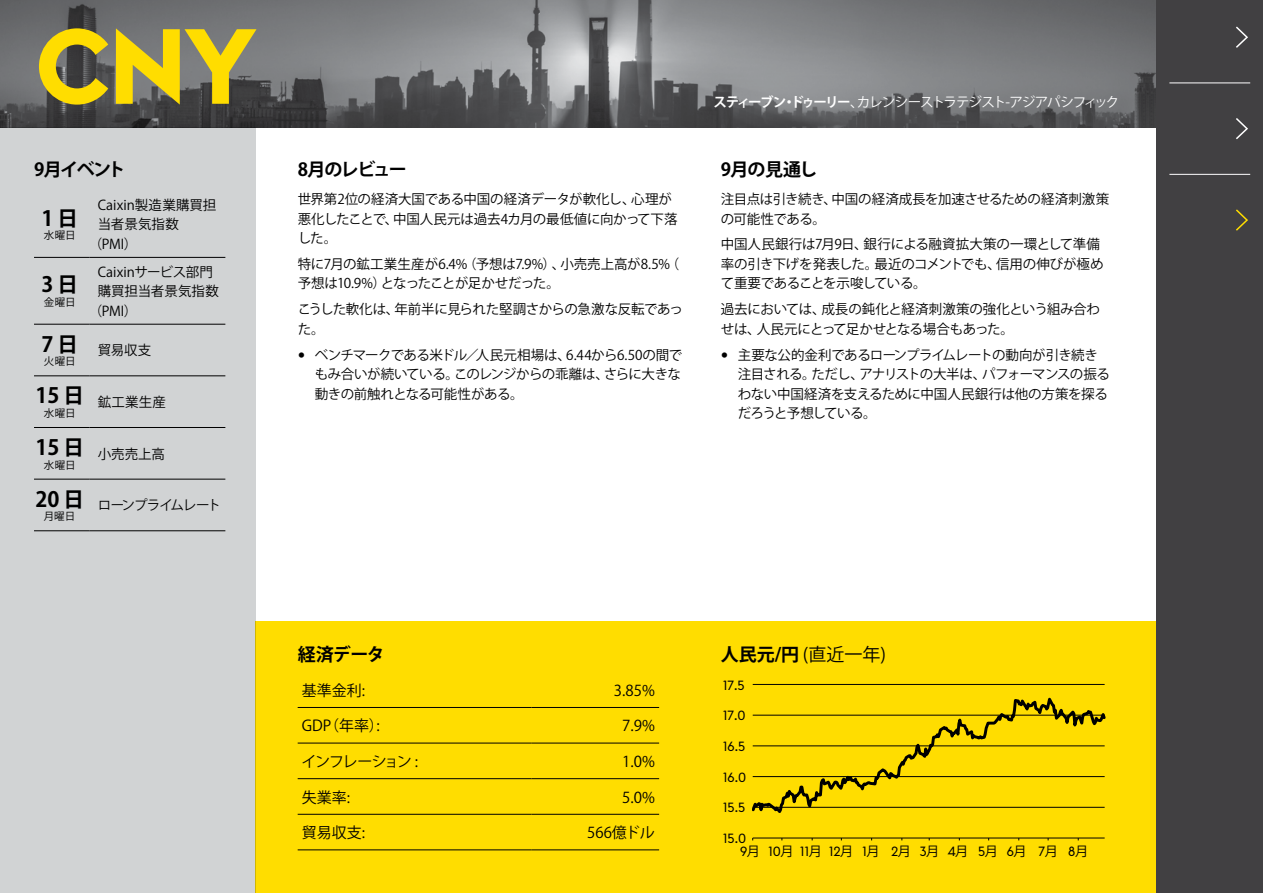
<style>
.page{position:relative;width:1263px;height:893px;background:#fff}
.page>*{position:absolute;margin:0;border:0;box-sizing:border-box;transform-origin:0 0}
.t1{font:700 105px "Euclid WU";color:#fd0}
.t2{font:700 21px "Koz Go Pr 6 N";color:#000}
.t3{font:700 18px "Koz Go Pr 6 N";letter-spacing:-.06em;color:#000}
.t4{font:18px "Koz Go Pr 6 N";color:#000}
.t5{font:700 18px "Koz Go Pr 6 N";letter-spacing:-.08em;color:#000}
.t6{font:15px "Koz Go Pr 6 N";color:#000}
.t7{font:15px "Koz Go Pr 6 N";letter-spacing:-.1em;color:#000}
.t8{font:13.5px/19.5px "Koz Go Pr 6 N";letter-spacing:-.02em;color:#000}
.t9{font:13.5px "Koz Go Pr 6 N";letter-spacing:-.07em;color:#fff}
.t10{font:13.5px "Koz Go Pr 6 N";letter-spacing:.005em;color:#000}
.t11{font:13.5px "Koz Go Pr 6 N";letter-spacing:-.08em;color:#000}
.t12{font:13.2px "Euclid WU";letter-spacing:-.095em;color:#000}
.t13{font:13.2px "Euclid WU";color:#000}
.t14{font:10.5px "Koz Go Pr 6 N";color:#000}
.s1{font-weight:700}
.s2{font-family:"Koz Go Pr 6 N"}
</style>
<div class="page">
<img style="left:0;top:0;width:1157px;height:127px">
<div style="left:255px;top:622px;width:902px;height:271px;background:#fd0"></div>
<div style="left:0;top:127px;width:255px;height:766px;background:#d1d3d4"></div>
<hr style="left:34px;top:257px;width:55px;height:1px;background:#000">
<hr style="left:89px;top:257px;width:136px;height:1px;background:#000">
<hr style="left:34px;top:324px;width:55px;height:1px;background:#000">
<hr style="left:89px;top:324px;width:136px;height:1px;background:#000">
<hr style="left:34px;top:375px;width:55px;height:1px;background:#000">
<hr style="left:89px;top:375px;width:136px;height:1px;background:#000">
<hr style="left:34px;top:427px;width:55px;height:1px;background:#000">
<hr style="left:89px;top:427px;width:136px;height:1px;background:#000">
<hr style="left:34px;top:479px;width:55px;height:1px;background:#000">
<hr style="left:89px;top:479px;width:136px;height:1px;background:#000">
<hr style="left:34px;top:530px;width:55px;height:1px;background:#000">
<hr style="left:89px;top:530px;width:136px;height:1px;background:#000">
<hr style="left:298px;top:707px;width:233px;height:1px;background:#000">
<hr style="left:298px;top:743px;width:233px;height:1px;background:#000">
<hr style="left:298px;top:778px;width:233px;height:1px;background:#000">
<hr style="left:298px;top:814px;width:233px;height:1px;background:#000">
<hr style="left:298px;top:849px;width:233px;height:1px;background:#000">
<hr style="left:531px;top:707px;width:128px;height:1px;background:#000">
<hr style="left:531px;top:743px;width:128px;height:1px;background:#000">
<hr style="left:531px;top:778px;width:128px;height:1px;background:#000">
<hr style="left:531px;top:814px;width:128px;height:1px;background:#000">
<hr style="left:531px;top:849px;width:128px;height:1px;background:#000">
<hr style="left:753px;top:684px;width:352px;height:1px;background:#000">
<hr style="left:753px;top:838px;width:352px;height:1px;background:#000">
<svg style="left:753px;top:697px;width:352px;height:116px"></svg>
<div style="left:1157px;top:0;width:106px;height:893px;background:#414042"></div>
<hr style="left:1169px;top:83px;width:81px;height:1px;background:#fff">
<hr style="left:1169px;top:174px;width:81px;height:1px;background:#fff">
<svg style="left:1236px;top:26px;width:12px;height:22px"></svg>
<svg style="left:1236px;top:118px;width:12px;height:22px"></svg>
<svg style="left:1236px;top:209px;width:12px;height:22px"></svg>
<h1 class="t1" style="left:35px;top:6px;width:221px">CNY</h1>
<h3 class="t3" style="left:34px;top:159px;width:93px">9月イベント</h3>
<h2 class="t2" style="left:42px;top:206px;width:38px">1 日</h2>
<p class="t14" style="left:44px;top:229px;width:33px">水曜日</p>
<p class="t10" style="left:98px;top:197px;width:120px">Caixin製造業購買担</p>
<p class="t8" style="left:98px;top:215px;width:83px">当者景気指数</p>
<p class="t8" style="left:89px;top:234px;width:50px">（PMI）</p>
<h2 class="t2" style="left:42px;top:273px;width:38px">3 日</h2>
<p class="t14" style="left:44px;top:296px;width:33px">金曜日</p>
<h2 class="t2" style="left:42px;top:332px;width:38px">7 日</h2>
<p class="t14" style="left:44px;top:355px;width:33px">火曜日</p>
<h2 class="t2" style="left:36px;top:384px;width:50px">15 日</h2>
<p class="t14" style="left:44px;top:407px;width:33px">水曜日</p>
<h2 class="t2" style="left:36px;top:435px;width:50px">15 日</h2>
<p class="t14" style="left:44px;top:459px;width:33px">水曜日</p>
<h2 class="t2" style="left:36px;top:487px;width:50px">20 日</h2>
<p class="t14" style="left:44px;top:510px;width:33px">月曜日</p>
<p class="t8" style="left:98px;top:262px;width:117px">Caixinサービス部門</p>
<p class="t8" style="left:98px;top:282px;width:123px">購買担当者景気指数</p>
<p class="t8" style="left:89px;top:301px;width:50px">（PMI）</p>
<p class="t8" style="left:98px;top:341px;width:55px">貿易収支</p>
<p class="t8" style="left:98px;top:393px;width:70px">鉱工業生産</p>
<p class="t8" style="left:98px;top:444px;width:69px">小売売上高</p>
<p class="t11" style="left:98px;top:498px;width:125px">ローンプライムレート</p>
<h3 class="t5" style="left:298px;top:159px;width:111px">8月のレビュー</h3>
<p class="t8" style="left:298px;top:190px;width:381px">世界第2位の経済大国である中国の経済データが軟化し、心理が悪化したことで、中国人民元は過去4カ月の最低値に向かって下落した。</p>
<p class="t8" style="left:298px;top:255px;width:383px">特に7月の鉱工業生産が6.4%（予想は7.9%）、小売売上高が8.5%（予想は10.9%）となったことが足かせだった。</p>
<p class="t8" style="left:298px;top:300px;width:387px">こうした軟化は、年前半に見られた堅調さからの急激な反転であった。</p>
<p class="t8" style="left:315px;top:345px;width:369px;text-align:justify">ベンチマークである米ドル／人民元相場は、6.44から6.50の間でもみ合いが続いている。このレンジからの乖離は、さらに大きな動きの前触れとなる可能性がある。</p>
<p class="t9" style="left:714px;top:95px;width:407px"><span class="s1">スティーブン・ドゥーリー</span>、カレンシーストラテジスト-アジアパシフィック</p>
<h3 class="t3" style="left:721px;top:159px;width:98px">9月の見通し</h3>
<p class="t8" style="left:721px;top:190px;width:390px">注目点は引き続き、中国の経済成長を加速させるための経済刺激策の可能性である。</p>
<p class="t8" style="left:721px;top:235px;width:384px">中国人民銀行は7月9日、銀行による融資拡大策の一環として準備率の引き下げを発表した。最近のコメントでも、信用の伸びが極めて重要であることを示唆している。</p>
<p class="t8" style="left:721px;top:300px;width:381px">過去においては、成長の鈍化と経済刺激策の強化という組み合わせは、人民元にとって足かせとなる場合もあった。</p>
<p class="t8" style="left:738px;top:345px;width:374px">主要な公的金利であるローンプライムレートの動向が引き続き注目される。ただし、アナリストの大半は、パフォーマンスの振るわない中国経済を支えるために中国人民銀行は他の方策を探るだろうと予想している。</p>
<h3 class="t3" style="left:298px;top:644px;width:89px">経済データ</h3>
<h3 class="t4" style="left:721px;top:644px;width:167px"><span class="s1">人民元/円</span> (直近一年)</h3>
<p class="t13" style="left:723px;top:677px;width:23px">17.5</p>
<p class="t6" style="left:302px;top:682px;width:65px">基準金利:</p>
<p class="t6" style="left:614px;top:682px;width:42px">3.85%</p>
<p class="t6" style="left:302px;top:717px;width:83px">GDP（年率）:</p>
<p class="t6" style="left:622px;top:717px;width:34px">7.9%</p>
<p class="t7" style="left:302px;top:753px;width:118px">インフレーション :</p>
<p class="t6" style="left:622px;top:753px;width:34px">1.0%</p>
<p class="t6" style="left:302px;top:789px;width:50px">失業率:</p>
<p class="t6" style="left:622px;top:789px;width:34px">5.0%</p>
<p class="t6" style="left:302px;top:824px;width:65px">貿易収支:</p>
<p class="t6" style="left:587px;top:824px;width:69px">566億ドル</p>
<p class="t13" style="left:723px;top:831px;width:25px">15.0</p>
<p class="t13" style="left:723px;top:708px;width:24px">17.0</p>
<p class="t13" style="left:723px;top:739px;width:24px">16.5</p>
<p class="t13" style="left:723px;top:769px;width:25px">16.0</p>
<p class="t13" style="left:723px;top:800px;width:24px">15.5</p>
<p class="t12" style="left:740px;top:844px;width:350px">9<span class="s2">月</span>S 10O<span class="s2">月</span> 11N<span class="s2">月</span> 12D<span class="s2">月</span> 1<span class="s2">月</span>J 2<span class="s2">月</span>F 3M<span class="s2">月</span> 4<span class="s2">月</span>A 5M<span class="s2">月</span> 6<span class="s2">月</span>J 7<span class="s2">月</span>J 8A<span class="s2">月</span></p>
</div>
